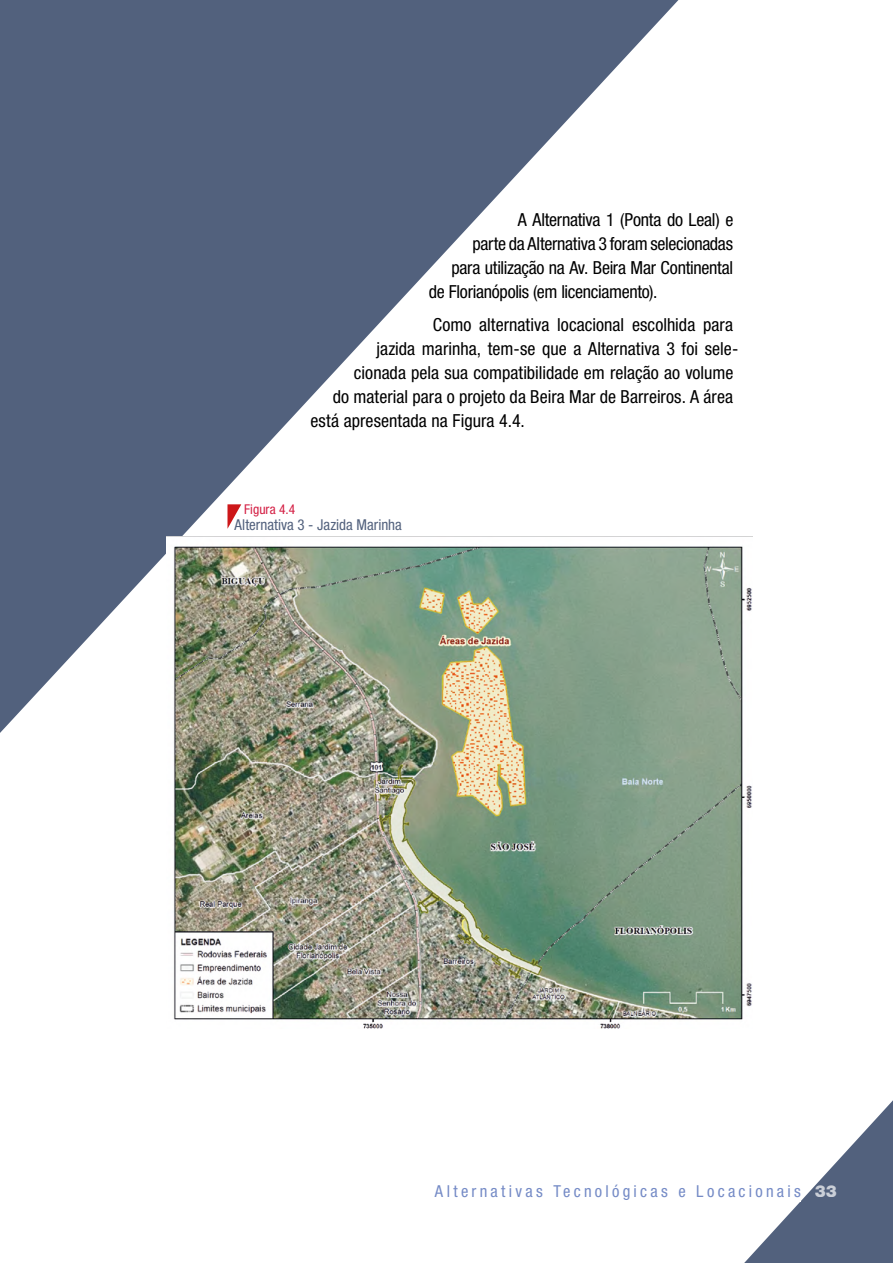
<style>
.page{position:relative;width:893px;height:1263px;background:#fff}
.page>*{position:absolute;margin:0;border:0;box-sizing:border-box;transform-origin:0 0}
.t1{font:condensed 18px "Helvetica Neue LT Std";color:#000}
.t2{font:condensed 18px "Helvetica Neue LT Std";letter-spacing:-.02em;color:#000}
.t3{font:condensed 16.5px "Helvetica Neue LT Std";letter-spacing:.195em;color:#758bc6}
.t4{font:condensed 15px "Helvetica Neue LT Std";color:#52617d}
.t5{font:condensed 13.5px "Helvetica Neue LT Std";color:#d41f44}
.s1{font-weight:900;font-stretch:normal;color:#fff}
</style>
<div class="page">
<svg style="left:744px;top:1100px;width:149px;height:163px"></svg>
<div style="left:398px;top:1185px;width:403px;height:16px;background:#fff"></div>
<svg style="left:0;top:0;width:698px;height:733px;fill:#52617d"></svg>
<img style="left:166px;top:537px;width:586px;height:492px">
<svg style="left:227px;top:504px;width:14px;height:25px"></svg>
<p class="t1" style="left:518px;top:209px;width:217px">A Alternativa 1 (Ponta do Leal) e</p>
<p class="t1" style="left:472px;top:233px;width:262px">parte da Alternativa 3 foram selecionadas</p>
<p class="t1" style="left:451px;top:257px;width:283px">para utilização na Av. Beira Mar Continental</p>
<p class="t2" style="left:429px;top:281px;width:230px">de Florianópolis (em licenciamento).</p>
<p class="t1" style="left:433px;top:314px;width:302px">Como alternativa locacional escolhida para</p>
<p class="t1" style="left:376px;top:338px;width:363px">jazida marinha, tem-se que a Alternativa 3 foi sele-</p>
<p class="t1" style="left:354px;top:362px;width:381px">cionada pela sua compatibilidade em relação ao volume</p>
<p class="t1" style="left:333px;top:386px;width:402px">do material para o projeto da Beira Mar de Barreiros. A área</p>
<p class="t1" style="left:310px;top:410px;width:216px">está apresentada na Figura 4.4.</p>
<p class="t5" style="left:244px;top:501px;width:53px">Figura 4.4</p>
<p class="t4" style="left:234px;top:516px;width:169px">Alternativa 3 - Jazida Marinha</p>
<p class="t3" style="left:435px;top:1181px;width:403px">Alternativas Tecnológicas e Locacionais <span class="s1">33</span></p>
</div>
